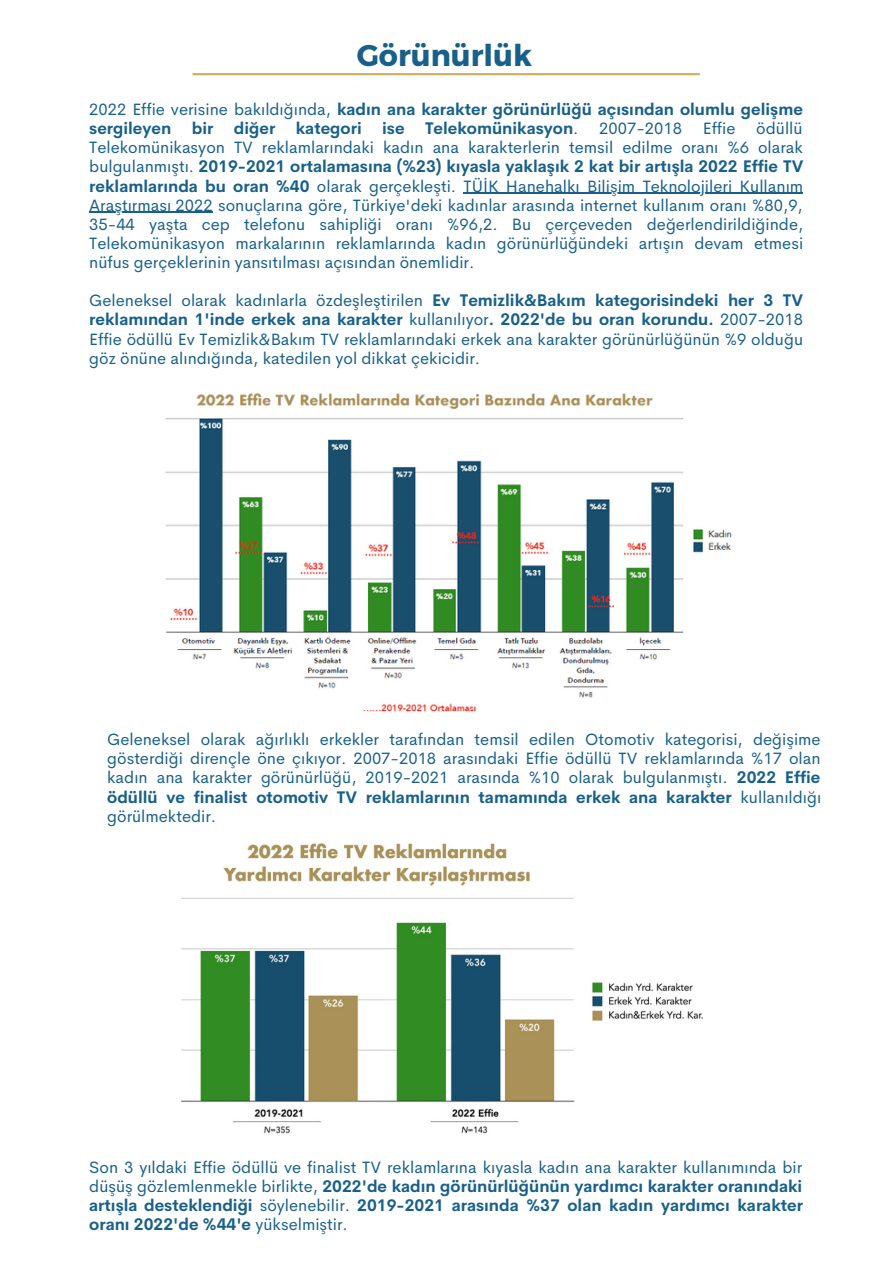
<style>
.page{position:relative;width:893px;height:1264px;background:#fff}
.page>*{position:absolute;margin:0;border:0;box-sizing:border-box;transform-origin:0 0}
.t1{font:700 30px "Montserrat";color:#18608a}
.t2{font:16.5px/19px "Cerebri Sans";color:#18608a;text-align:justify}
.t3{font:700 16.5px/19px "Cerebri Sans";color:#18608a}
.s1{font-weight:400}
.s2{font-weight:700}
</style>
<div class="page">
<hr style="left:192px;top:73px;width:507px;height:2px;background:#cfb05c">
<img style="left:181px;top:843px;width:522px;height:291px">
<img style="left:165px;top:393px;width:567px;height:319px">
<hr style="left:463px;top:193px;width:340px;height:1px;background:#18608a">
<hr style="left:89px;top:212px;width:124px;height:1px;background:#18608a">
<h1 class="t1" style="left:356px;top:36px;width:177px">Görünürlük</h1>
<p class="t3" style="left:89px;top:100px;width:715px"><span class="s1">2022 Effie verisine bakıldığında,</span> kadın ana karakter görünürlüğü açısından olumlu gelişme sergileyen bir diğer kategori ise Telekomünikasyon<span class="s1">.</span></p>
<p class="t2" style="left:89px;top:119px;width:715px;text-indent:667px">ödüllü Telekomünikasyon TV reklamlarındaki kadın ana karakterlerin temsil edilme oranı %6 olarak bulgulanmıştı. <span class="s2">2019-2021 ortalamasına (%23) kıyasla yaklaşık 2 kat bir artışla 2022 Effie TV reklamlarında bu oran %40</span> olarak gerçekleşti. TÜİK Hanehalkı Bilişim Teknolojileri Kullanım Araştırması 2022 sonuçlarına göre, Türkiye'deki kadınlar arasında internet kullanım oranı %80,9, 35-44 yaşta cep telefonu sahipliği oranı %96,2. Bu çerçeveden değerlendirildiğinde, Telekomünikasyon markalarının reklamlarında kadın görünürlüğündeki artışın devam etmesi nüfus gerçeklerinin yansıtılması açısından önemlidir.</p>
<p class="t2" style="left:89px;top:291px;width:715px">Geleneksel olarak kadınlarla özdeşleştirilen <span class="s2">Ev Temizlik&amp;Bakım kategorisindeki her 3 TV reklamından 1'inde erkek ana karakter</span> kullanılıyor<span class="s2">. 2022'de bu oran korundu.</span> 2007-2018<br>Effie ödüllü Ev Temizlik&amp;Bakım TV reklamlarındaki erkek ana karakter görünürlüğünün %9 olduğu göz önüne alındığında, katedilen yol dikkat çekicidir.</p>
<p class="t2" style="left:599px;top:119px;width:84px">2007-2018</p>
<p class="t2" style="left:702px;top:119px;width:34px">Effie</p>
<p class="t2" style="left:107px;top:730px;width:715px">Geleneksel olarak ağırlıklı erkekler tarafından temsil edilen Otomotiv kategorisi, değişime gösterdiği dirençle öne çıkıyor. 2007-2018 arasındaki Effie ödüllü TV reklamlarında %17 olan kadın ana karakter görünürlüğü, 2019-2021 arasında %10 olarak bulgulanmıştı. <span class="s2">2022 Effie ödüllü ve finalist otomotiv TV reklamlarının tamamında erkek ana karakter</span> kullanıldığı görülmektedir.</p>
<p class="t2" style="left:89px;top:1157px;width:715px">Son 3 yıldaki Effie ödüllü ve finalist TV reklamlarına kıyasla kadın ana karakter kullanımında bir düşüş gözlemlenmekle birlikte, <span class="s2">2022'de kadın görünürlüğünün yardımcı karakter oranındaki artışla desteklendiği</span> söylenebilir. <span class="s2">2019-2021 arasında %37 olan kadın yardımcı karakter oranı 2022'de %44'e</span> yükselmiştir.</p>
</div>
